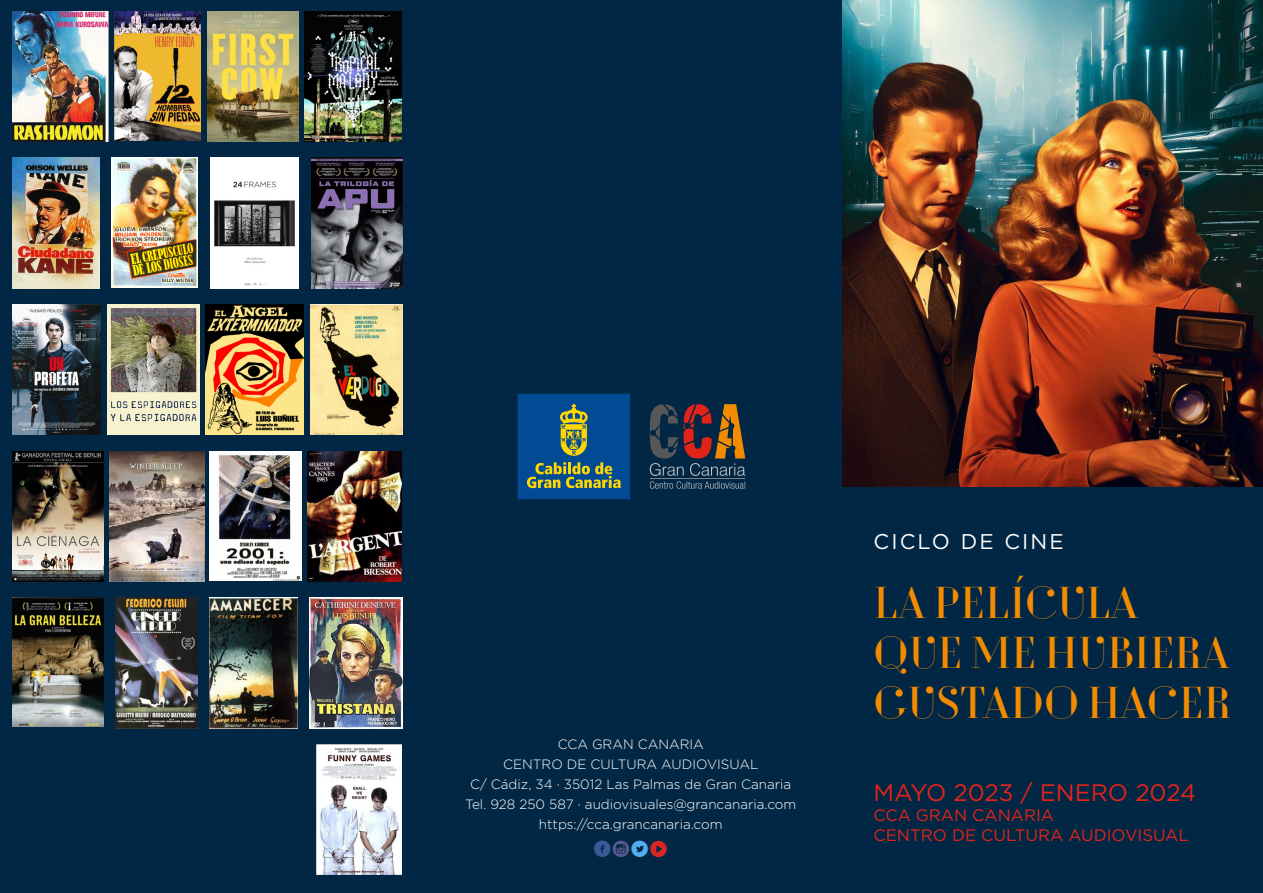
<style>
.page{position:relative;width:1263px;height:893px;background:#022744}
.page>*{position:absolute;margin:0;border:0;box-sizing:border-box;transform-origin:0 0}
.t1{font:44.55px "Dita Sweet";color:#f38b00}
.t2{font:23.85px "Gotham";color:#e2231a}
.t3{font:23.25px "Social Media Icons";color:#3b5999}
.t4{font:21.3px "Gotham";letter-spacing:.1em;color:#fff}
.t5{font:16.65px "Gotham";color:#e2231a}
.t6{font:300 13.5px "Gotham";color:#fff}
.s1{color:#59598d}
.s2{color:#55acef}
.s3{color:#d92524}
</style>
<div class="page">
<div style="left:518px;top:394px;width:112px;height:105px;background:#004b93"></div>
<svg style="left:527px;top:462px;width:94px;height:26px"></svg>
<svg style="left:560px;top:404px;width:28px;height:52px"></svg>
<svg style="left:650px;top:404px;width:95px;height:85px"></svg>
<img style="left:842px;top:0;width:421px;height:486px">
<img style="left:115px;top:11px;width:86px;height:130px">
<img style="left:12px;top:11px;width:97px;height:131px">
<img style="left:112px;top:158px;width:86px;height:130px">
<img style="left:12px;top:158px;width:87px;height:130px">
<img style="left:107px;top:305px;width:93px;height:130px">
<img style="left:12px;top:305px;width:88px;height:130px">
<img style="left:109px;top:451px;width:95px;height:130px">
<img style="left:12px;top:451px;width:91px;height:130px">
<img style="left:115px;top:598px;width:83px;height:130px">
<img style="left:12px;top:598px;width:91px;height:129px">
<img style="left:304px;top:11px;width:98px;height:130px">
<img style="left:207px;top:11px;width:91px;height:131px">
<img style="left:311px;top:158px;width:91px;height:130px">
<img style="left:211px;top:158px;width:87px;height:130px">
<img style="left:310px;top:305px;width:92px;height:130px">
<img style="left:206px;top:305px;width:97px;height:130px">
<img style="left:307px;top:451px;width:95px;height:130px">
<img style="left:210px;top:451px;width:91px;height:130px">
<img style="left:309px;top:598px;width:93px;height:130px">
<img style="left:210px;top:598px;width:87px;height:130px">
<img style="left:316px;top:744px;width:86px;height:131px">
<p class="t6" style="left:558px;top:736px;width:148px">CCA GRAN CANARIA</p>
<p class="t6" style="left:503px;top:756px;width:257px">CENTRO DE CULTURA AUDIOVISUAL</p>
<p class="t6" style="left:470px;top:776px;width:323px">C/ Cádiz, 34 · 35012 Las Palmas de Gran Canaria</p>
<p class="t6" style="left:465px;top:795px;width:333px">Tel. 928 250 587 · audiovisuales@grancanaria.com</p>
<p class="t6" style="left:539px;top:815px;width:185px">https://cca.grancanaria.com</p>
<p class="t3" style="left:593px;top:835px;width:77px">f<span class="s1">(</span><span class="s2">t</span><span class="s3">y</span></p>
<p class="t4" style="left:873px;top:527px;width:192px">CICLO DE CINE</p>
<p class="t1" style="left:873px;top:575px;width:266px">LA PELÍCULA</p>
<p class="t1" style="left:873px;top:625px;width:358px">QUE ME HUBIERA</p>
<p class="t1" style="left:873px;top:674px;width:359px">GUSTADO HACER</p>
<p class="t2" style="left:873px;top:777px;width:324px">MAYO 2023 / ENERO 2024</p>
<p class="t5" style="left:873px;top:804px;width:182px">CCA GRAN CANARIA</p>
<p class="t5" style="left:873px;top:824px;width:317px">CENTRO DE CULTURA AUDIOVISUAL</p>
</div>
